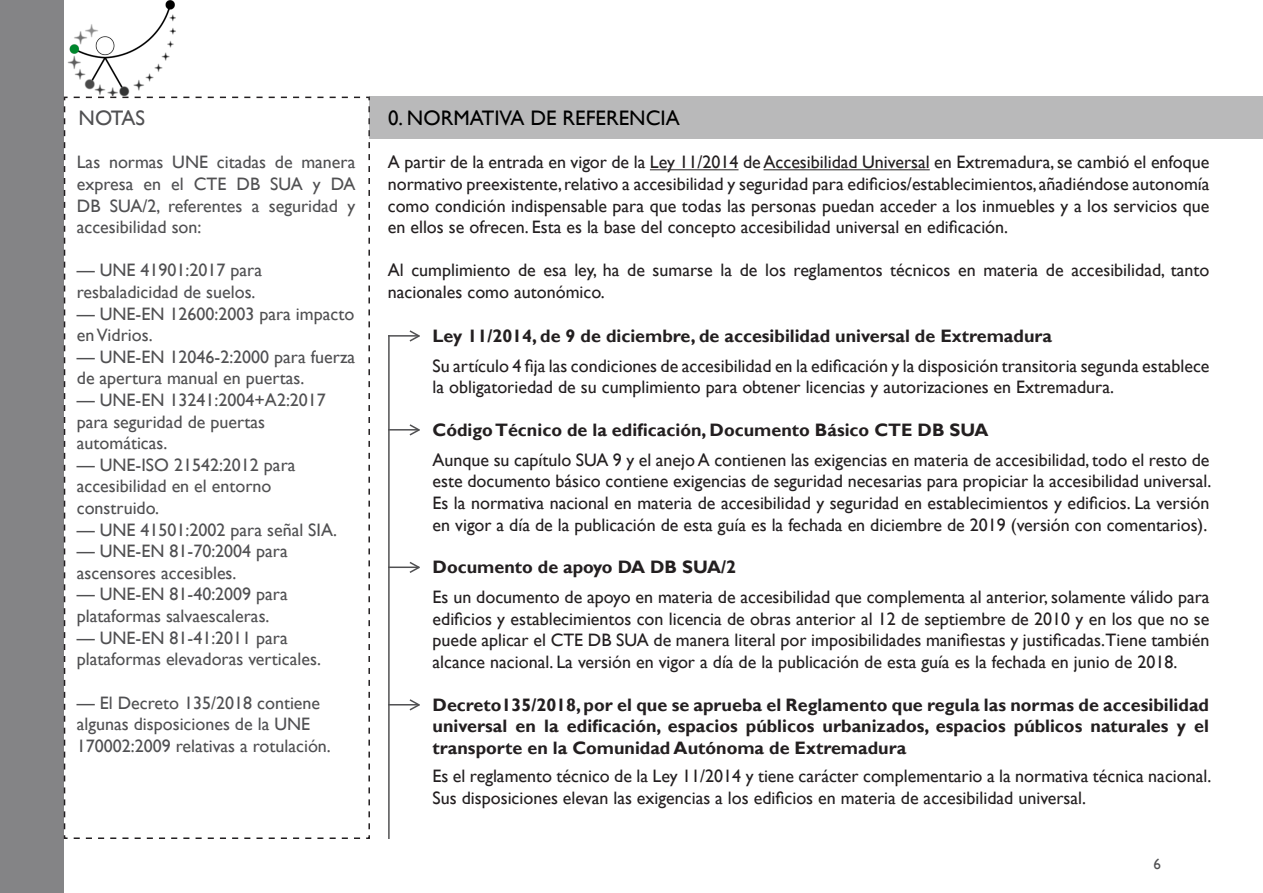
<style>
.page{position:relative;width:1263px;height:893px;background:#fff}
.page>*{position:absolute;margin:0;border:0;box-sizing:border-box;transform-origin:0 0}
.t1{font:21px "Gill Sans";color:#000}
.t2{font:21px "Gill Sans";letter-spacing:-.03em;color:#505052}
.t3{font:18px/21.6px "Gill Sans";color:#231f20;text-align:justify}
.t4{font:18px/21.6px "Gill Sans";color:#505052}
.t5{font:700 18px/21.6px "Gill Sans";color:#231f20;text-align:justify}
.t6{font:15px "Gill Sans";color:#505052}
</style>
<div class="page">
<div style="left:0;top:0;width:64px;height:893px;background:#848486"></div>
<svg style="left:63px;top:96px;width:307px;height:743px"></svg>
<img style="left:67px;top:0;width:109px;height:96px">
<div style="left:370px;top:96px;width:893px;height:43px;background:#b9b9ba"></div>
<hr style="left:650px;top:169px;width:88px;height:1px;background:#231f20">
<hr style="left:763px;top:169px;width:167px;height:1px;background:#231f20">
<hr style="left:388px;top:335px;width:30px;height:2px;background:#505052">
<hr style="left:388px;top:429px;width:30px;height:2px;background:#505052">
<hr style="left:388px;top:566px;width:30px;height:2px;background:#505052">
<hr style="left:388px;top:704px;width:30px;height:1px;background:#505052">
<svg style="left:408px;top:330px;width:12px;height:12px"></svg>
<svg style="left:408px;top:424px;width:12px;height:12px"></svg>
<svg style="left:408px;top:561px;width:12px;height:12px"></svg>
<svg style="left:408px;top:699px;width:12px;height:12px"></svg>
<hr style="left:388px;top:335px;width:2px;height:504px;background:#505052">
<p class="t2" style="left:79px;top:105px;width:68px">NOTAS</p>
<p class="t4" style="left:77px;top:152px;width:280px;text-align:justify">Las normas UNE citadas de manera expresa en el CTE DB SUA y DA DB SUA/2, referentes a seguridad y accesibilidad son:</p>
<p class="t4" style="left:77px;top:260px;width:187px">— UNE 41901:2017 para resbaladicidad de suelos.</p>
<p class="t4" style="left:77px;top:303px;width:279px">— UNE-EN 12600:2003 para impacto en Vidrios.</p>
<p class="t4" style="left:77px;top:346px;width:280px">— UNE-EN 12046-2:2000 para fuerza de apertura manual en puertas.</p>
<p class="t4" style="left:77px;top:390px;width:251px">— UNE-EN 13241:2004+A2:2017 para seguridad de puertas automáticas.</p>
<p class="t4" style="left:77px;top:454px;width:220px">— UNE-ISO 21542:2012 para accesibilidad en el entorno construido.</p>
<p class="t4" style="left:77px;top:519px;width:262px">— UNE 41501:2002 para señal SIA.</p>
<p class="t4" style="left:77px;top:541px;width:212px">— UNE-EN 81-70:2004 para ascensores accesibles.</p>
<p class="t4" style="left:77px;top:584px;width:212px">— UNE-EN 81-40:2009 para plataformas salvaescaleras.</p>
<p class="t4" style="left:77px;top:627px;width:246px">— UNE-EN 81-41:2011 para plataformas elevadoras verticales.</p>
<p class="t4" style="left:77px;top:692px;width:256px">— El Decreto 135/2018 contiene algunas disposiciones de la UNE<br>170002:2009 relativas a rotulación.</p>
<p class="t1" style="left:388px;top:106px;width:293px">0. NORMATIVA DE REFERENCIA</p>
<p class="t3" style="left:388px;top:152px;width:823px">A partir de la entrada en vigor de la Ley 11/2014 de Accesibilidad Universal en Extremadura, se cambió el enfoque normativo preexistente, relativo a accesibilidad y seguridad para edificios/establecimientos, añadiéndose autonomía como condición indispensable para que todas las personas puedan acceder a los inmuebles y a los servicios que en ellos se ofrecen. Esta es la base del concepto accesibilidad universal en edificación.</p>
<p class="t3" style="left:388px;top:260px;width:823px">Al cumplimiento de esa ley, ha de sumarse la de los reglamentos técnicos en materia de accesibilidad, tanto nacionales como autonómico.</p>
<p class="t5" style="left:433px;top:325px;width:621px">Ley 11/2014, de 9 de diciembre, de accesibilidad universal de Extremadura</p>
<p class="t3" style="left:433px;top:355px;width:778px">Su artículo 4 fija las condiciones de accesibilidad en la edificación y la disposición transitoria segunda establece la obligatoriedad de su cumplimiento para obtener licencias y autorizaciones en Extremadura.</p>
<p class="t5" style="left:433px;top:419px;width:557px">Código Técnico de la edificación, Documento Básico CTE DB SUA</p>
<p class="t3" style="left:433px;top:449px;width:780px">Aunque su capítulo SUA 9 y el anejo A contienen las exigencias en materia de accesibilidad, todo el resto de este documento básico contiene exigencias de seguridad necesarias para propiciar la accesibilidad universal.<br>Es la normativa nacional en materia de accesibilidad y seguridad en establecimientos y edificios. La versión en vigor a día de la publicación de esta guía es la fechada en diciembre de 2019 (versión con comentarios).</p>
<p class="t5" style="left:433px;top:557px;width:305px">Documento de apoyo DA DB SUA/2</p>
<p class="t3" style="left:433px;top:587px;width:778px">Es un documento de apoyo en materia de accesibilidad que complementa al anterior, solamente válido para edificios y establecimientos con licencia de obras anterior al 12 de septiembre de 2010 y en los que no se puede aplicar el CTE DB SUA de manera literal por imposibilidades manifiestas y justificadas.Tiene también alcance nacional. La versión en vigor a día de la publicación de esta guía es la fechada en junio de 2018.</p>
<p class="t5" style="left:433px;top:694px;width:778px">Decreto135/2018, por el que se aprueba el Reglamento que regula las normas de accesibilidad universal en la edificación, espacios públicos urbanizados, espacios públicos naturales y el transporte en la Comunidad Autónoma de Extremadura</p>
<p class="t3" style="left:433px;top:765px;width:780px">Es el reglamento técnico de la Ley 11/2014 y tiene carácter complementario a la normativa técnica nacional.<br>Sus disposiciones elevan las exigencias a los edificios en materia de accesibilidad universal.</p>
<p class="t6" style="left:1153px;top:855px;width:9px">6</p>
</div>
